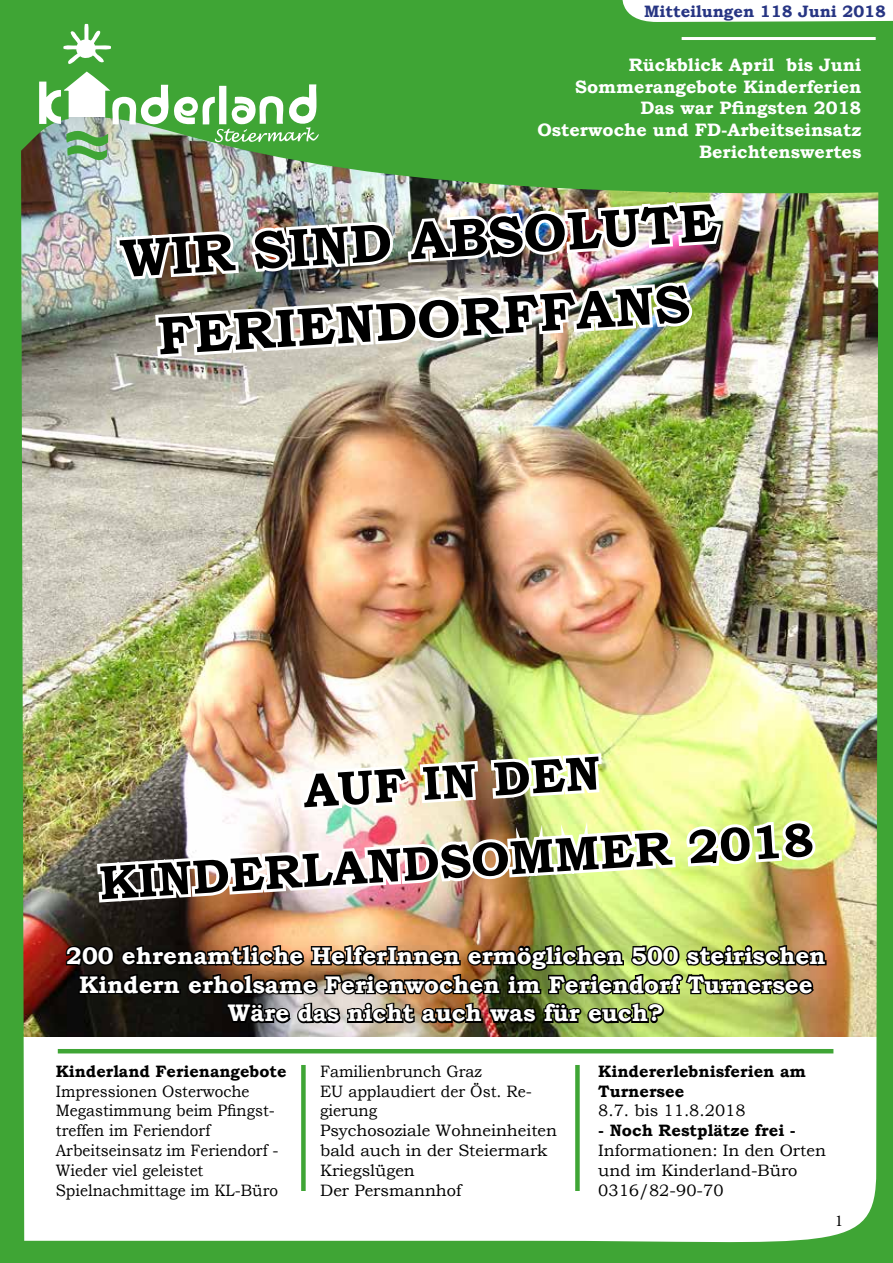
<style>
.page{position:relative;width:893px;height:1263px;background:#fff}
.page>*{position:absolute;margin:0;border:0;box-sizing:border-box;transform-origin:0 0}
.t1{font:700 54px/79.7px "Bookman Old Style";color:#000;text-align:center}
.t2{font:700 48px/79.3px "Bookman Old Style";color:#000;text-align:center}
.t3{font:700 24px/28.8px "Bookman Old Style";color:#fff;text-align:center}
.t4{font:700 18px/21.6px "Bookman Old Style";color:#fff;text-align:right}
.t5{font:16.5px/19.8px "Bookman Old Style";color:#000;scale:.93 1}
.t6{font:16.5px/19.8px "Bookman Old Style";color:#000;scale:.94 1}
.t7{font:700 16.5px/19.8px "Bookman Old Style";color:#000}
.t8{font:16.5px/19.8px "Bookman Old Style";color:#000}
.t9{font:700 16.5px "Bookman Old Style";color:#273583}
.t10{font:16.5px "Minion Pro";color:#000}
</style>
<div class="page">
<img style="left:0;top:0;width:893px;height:1263px">
<svg style="left:39px;top:82px;width:22px;height:42px"></svg>
<img style="left:111px;top:17px;width:614px;height:526px">
<hr style="left:682px;top:37px;width:194px;height:3px;background:#fff">
<p class="t9" style="left:644px;top:0;width:243px">Mitteilungen 118 Juni 2018</p>
<p class="t4" style="left:537px;top:54px;width:326px">Rückblick April bis Juni<br>Sommerangebote Kinderferien<br>Das war Pfingsten 2018<br>Osterwoche und FD-Arbeitseinsatz<br>Berichtenswertes</p>
<h1 class="t1" style="left:118px;top:216px;width:600px;rotate:-3deg">WIR SIND ABSOLUTE<br>FERIENDORFFANS</h1>
<h2 class="t2" style="left:91px;top:767px;width:718px;rotate:-4deg">AUF IN DEN<br>KINDERLANDSOMMER 2018</h2>
<h3 class="t3" style="left:66px;top:941px;width:761px">200 ehrenamtliche HelferInnen ermöglichen 500 steirischen<br>Kindern erholsame Ferienwochen im Feriendorf Turnersee<br>Wäre das nicht auch was für euch?</h3>
<p class="t7" style="left:56px;top:1061px;width:232px">Kinderland Ferienangebote</p>
<p class="t5" style="left:56px;top:1081px;width:241px">Impressionen Osterwoche<br>Megastimmung beim Pfingst&shy;treffen im Feriendorf<br>Arbeitseinsatz im Feriendorf -<br>Wieder viel geleistet<br>Spielnachmittage im KL-Büro</p>
<p class="t6" style="left:320px;top:1061px;width:254px">Familienbrunch Graz<br>EU applaudiert der Öst. Re&shy;gierung<br>Psychosoziale Wohneinheiten bald auch in der Steiermark<br>Kriegslügen<br>Der Persmannhof</p>
<p class="t7" style="left:598px;top:1061px;width:209px">Kindererlebnisferien am<br>Turnersee</p>
<p class="t8" style="left:598px;top:1101px;width:149px">8.7. bis 11.8.2018</p>
<p class="t7" style="left:598px;top:1120px;width:199px">- Noch Restplätze frei -</p>
<p class="t8" style="left:598px;top:1140px;width:229px">Informationen: In den Orten und im Kinderland-Büro<br>0316/82-90-70</p>
<p class="t10" style="left:835px;top:1210px;width:9px">1</p>
</div>
